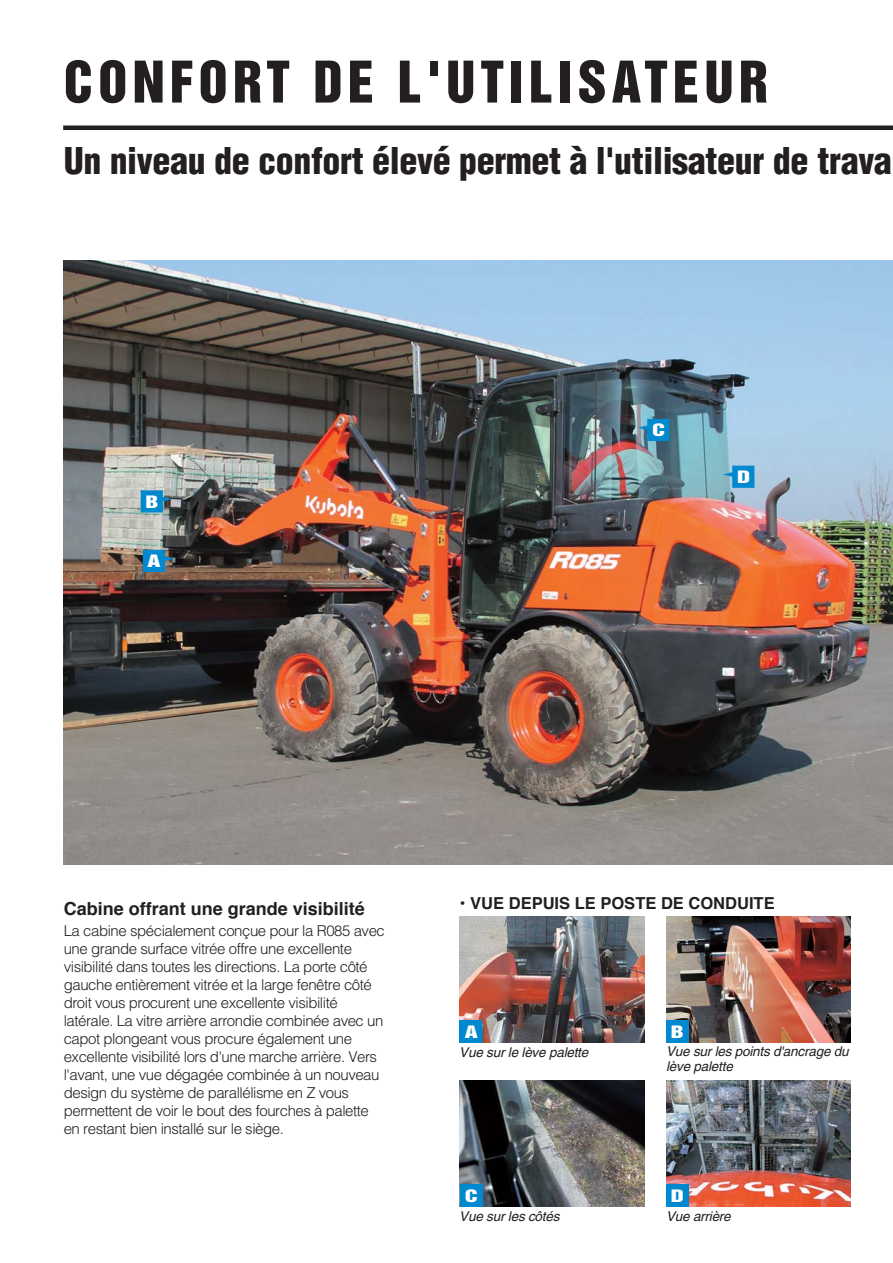
<style>
.page{position:relative;width:893px;height:1263px;background:#fff}
.page>*{position:absolute;margin:0;border:0;box-sizing:border-box;transform-origin:0 0}
.t1{font:52.5px "Helvetica Inserat";letter-spacing:.1em;color:#231f20}
.t2{font:900 condensed 36px "Helvetica";letter-spacing:-.01em;color:#231f20}
.t3{font:700 18px "Helvetica";color:#231f20}
.t4{font:700 16.5px "Helvetica";color:#231f20}
.t5{font:15.6px "Helvetica Inserat";color:#fff;scale:1.5 1}
.t6{font:300 15px/18px "Helvetica";letter-spacing:-.03em;color:#231f20}
.t7{font:italic 13.5px/15px "Helvetica";letter-spacing:-.015em;color:#231f20}
</style>
<div class="page">
<img style="left:64px;top:260px;width:829px;height:605px">
<img style="left:460px;top:916px;width:184px;height:126px">
<img style="left:460px;top:1081px;width:184px;height:126px">
<svg style="left:143px;top:550px;width:31px;height:22px"></svg>
<svg style="left:141px;top:490px;width:31px;height:23px"></svg>
<svg style="left:638px;top:419px;width:31px;height:22px"></svg>
<svg style="left:723px;top:466px;width:31px;height:22px"></svg>
<img style="left:666px;top:917px;width:184px;height:126px">
<img style="left:666px;top:1081px;width:184px;height:126px">
<div style="left:460px;top:1020px;width:22px;height:22px;background:#0089cf"></div>
<div style="left:666px;top:1020px;width:22px;height:23px;background:#0089cf"></div>
<div style="left:460px;top:1185px;width:22px;height:22px;background:#0089cf"></div>
<div style="left:666px;top:1185px;width:22px;height:22px;background:#0089cf"></div>
<hr style="left:63px;top:126px;width:830px;height:4px;background:#231f20">
<h1 class="t1" style="left:64px;top:61px;width:706px">CONFORT DE L'UTILISATEUR</h1>
<h2 class="t2" style="left:64px;top:147px;width:830px">Un niveau de confort élevé permet à l'utilisateur de trava</h2>
<p class="t5" style="left:145px;top:495px;width:10px">B</p>
<p class="t5" style="left:148px;top:555px;width:10px">A</p>
<p class="t5" style="left:652px;top:424px;width:10px">C</p>
<p class="t5" style="left:737px;top:470px;width:10px">D</p>
<p class="t3" style="left:64px;top:901px;width:303px">Cabine offrant une grande visibilité</p>
<p class="t6" style="left:64px;top:923px;width:323px">La cabine spécialement conçue pour la R085 avec une grande surface vitrée offre une excellente visibilité dans toutes les directions. La porte côté gauche entièrement vitrée et la large fenêtre côté droit vous procurent une excellente visibilité latérale. La vitre arrière arrondie combinée avec un capot plongeant vous procure également une excellente visibilité lors d'une marche arrière. Vers l'avant, une vue dégagée combinée à un nouveau design du système de parallélisme en Z vous permettent de voir le bout des fourches à palette en restant bien installé sur le siège.</p>
<p class="t4" style="left:460px;top:897px;width:316px">• VUE DEPUIS LE POSTE DE CONDUITE</p>
<p class="t5" style="left:465px;top:1025px;width:10px">A</p>
<p class="t5" style="left:671px;top:1025px;width:10px">B</p>
<p class="t7" style="left:459px;top:1046px;width:131px">Vue sur le lève palette</p>
<p class="t7" style="left:666px;top:1045px;width:184px">Vue sur les points d'ancrage du lève palette</p>
<p class="t5" style="left:465px;top:1189px;width:10px">C</p>
<p class="t5" style="left:671px;top:1190px;width:10px">D</p>
<p class="t7" style="left:459px;top:1210px;width:102px">Vue sur les côtés</p>
<p class="t7" style="left:666px;top:1210px;width:66px">Vue arrière</p>
</div>
